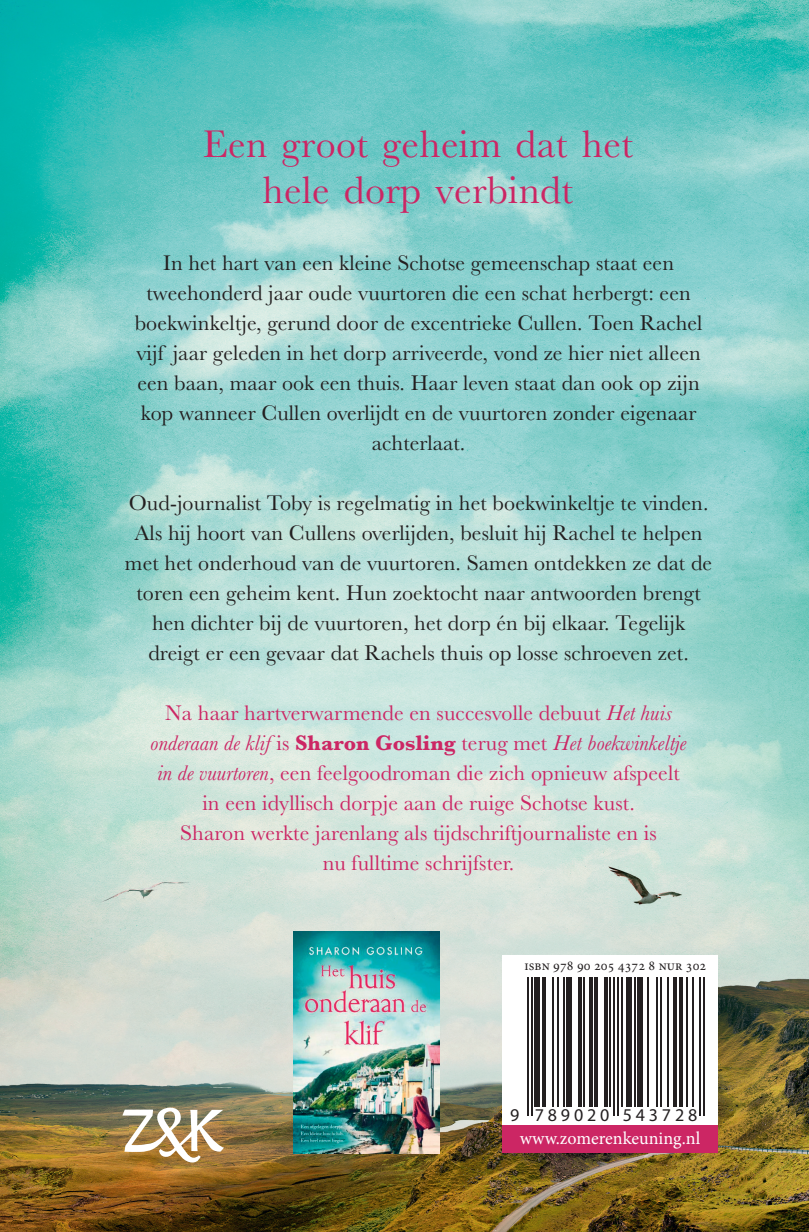
<style>
.page{position:relative;width:809px;height:1232px;background:#fff}
.page>*{position:absolute;margin:0;border:0;box-sizing:border-box;transform-origin:0 0}
.t1{font:40px/46px "M Baskerville";letter-spacing:.01em;color:#cc2664;text-align:center}
.t2{font:22px/30px "Baskerville";letter-spacing:.005em;color:#231f20;text-align:center}
.t3{font:22px/30px "Baskerville";letter-spacing:.005em;color:#cc2664;text-align:center}
.t4{font:18px "Minion Pro";color:#fff}
.t5{font:18px "Myriad MM 400 600";letter-spacing:.215em;color:#231f20}
.t6{font:14px "Minion Pro";letter-spacing:.005em;color:#231f20}
.s1{font-style:italic}
.s2{font-weight:700}
</style>
<div class="page">
<img style="left:0;top:0;width:809px;height:1232px">
<img style="left:122px;top:1107px;width:102px;height:55px">
<img style="left:293px;top:932px;width:146px;height:221px">
<div style="left:502px;top:955px;width:216px;height:170px;background:#fff"></div>
<hr style="left:527px;top:977px;width:2px;height:139px;background:#231f20">
<hr style="left:531px;top:977px;width:2px;height:139px;background:#231f20">
<div style="left:534px;top:977px;width:6px;height:130px;background:#231f20"></div>
<hr style="left:542px;top:977px;width:4px;height:130px;background:#231f20">
<hr style="left:552px;top:977px;width:1px;height:130px;background:#231f20">
<hr style="left:557px;top:977px;width:2px;height:130px;background:#231f20">
<hr style="left:563px;top:977px;width:2px;height:130px;background:#231f20">
<div style="left:566px;top:977px;width:6px;height:130px;background:#231f20"></div>
<hr style="left:578px;top:977px;width:3px;height:130px;background:#231f20">
<hr style="left:583px;top:977px;width:2px;height:130px;background:#231f20">
<hr style="left:589px;top:977px;width:4px;height:130px;background:#231f20">
<hr style="left:594px;top:977px;width:4px;height:130px;background:#231f20">
<hr style="left:604px;top:977px;width:4px;height:130px;background:#231f20">
<hr style="left:609px;top:977px;width:2px;height:130px;background:#231f20">
<hr style="left:613px;top:977px;width:2px;height:139px;background:#231f20">
<hr style="left:617px;top:977px;width:2px;height:139px;background:#231f20">
<hr style="left:621px;top:977px;width:2px;height:130px;background:#231f20">
<div style="left:626px;top:977px;width:6px;height:130px;background:#231f20"></div>
<hr style="left:634px;top:977px;width:2px;height:130px;background:#231f20">
<div style="left:638px;top:977px;width:5px;height:130px;background:#231f20"></div>
<hr style="left:647px;top:977px;width:2px;height:130px;background:#231f20">
<hr style="left:656px;top:977px;width:2px;height:130px;background:#231f20">
<hr style="left:660px;top:977px;width:2px;height:130px;background:#231f20">
<hr style="left:667px;top:977px;width:2px;height:130px;background:#231f20">
<hr style="left:673px;top:977px;width:4px;height:130px;background:#231f20">
<hr style="left:679px;top:977px;width:4px;height:130px;background:#231f20">
<hr style="left:686px;top:977px;width:2px;height:130px;background:#231f20">
<hr style="left:692px;top:977px;width:1px;height:130px;background:#231f20">
<hr style="left:699px;top:977px;width:2px;height:139px;background:#231f20">
<hr style="left:703px;top:977px;width:2px;height:139px;background:#231f20">
<div style="left:502px;top:1125px;width:216px;height:28px;background:#cc2664"></div>
<h1 class="t1" style="left:203px;top:121px;width:432px">Een groot geheim dat het hele dorp verbindt</h1>
<p class="t2" style="left:135px;top:248px;width:569px">In het hart van een kleine Schotse gemeenschap staat een tweehonderd jaar oude vuurtoren die een schat herbergt: een boekwinkeltje, gerund door de excentrieke Cullen. Toen Rachel vijf jaar geleden in het dorp arriveerde, vond ze hier niet alleen een baan, maar ook een thuis. Haar leven staat dan ook op zijn kop wanneer Cullen overlijdt en de vuurtoren zonder eigenaar achterlaat.</p>
<p class="t2" style="left:125px;top:488px;width:589px">Oud-journalist Toby is regelmatig in het boekwinkeltje te vinden.<br>Als hij hoort van Cullens overlijden, besluit hij Rachel te helpen met het onderhoud van de vuurtoren. Samen ontdekken ze dat de toren een geheim kent. Hun zoektocht naar antwoorden brengt hen dichter bij de vuurtoren, het dorp én bij elkaar. Tegelijk dreigt er een gevaar dat Rachels thuis op losse schroeven zet.</p>
<p class="t3" style="left:151px;top:698px;width:537px">Na haar hartverwarmende en succesvolle debuut <span class="s1">Het huis onderaan de klif</span> is <span class="s2">Sharon Gosling</span> terug met <span class="s1">Het boekwinkeltje in de vuurtoren</span>, een feelgoodroman die zich opnieuw afspeelt in een idyllisch dorpje aan de ruige Schotse kust.<br>Sharon werkte jarenlang als tijdschriftjournaliste en is<br>nu fulltime schrijfster.</p>
<p class="t6" style="left:524px;top:956px;width:183px">isbn 978 90 205 4372 8 nur 302</p>
<p class="t5" style="left:510px;top:1106px;width:189px">9 789020 543728</p>
<p class="t4" style="left:520px;top:1125px;width:182px">www.zomerenkeuning.nl</p>
</div>
